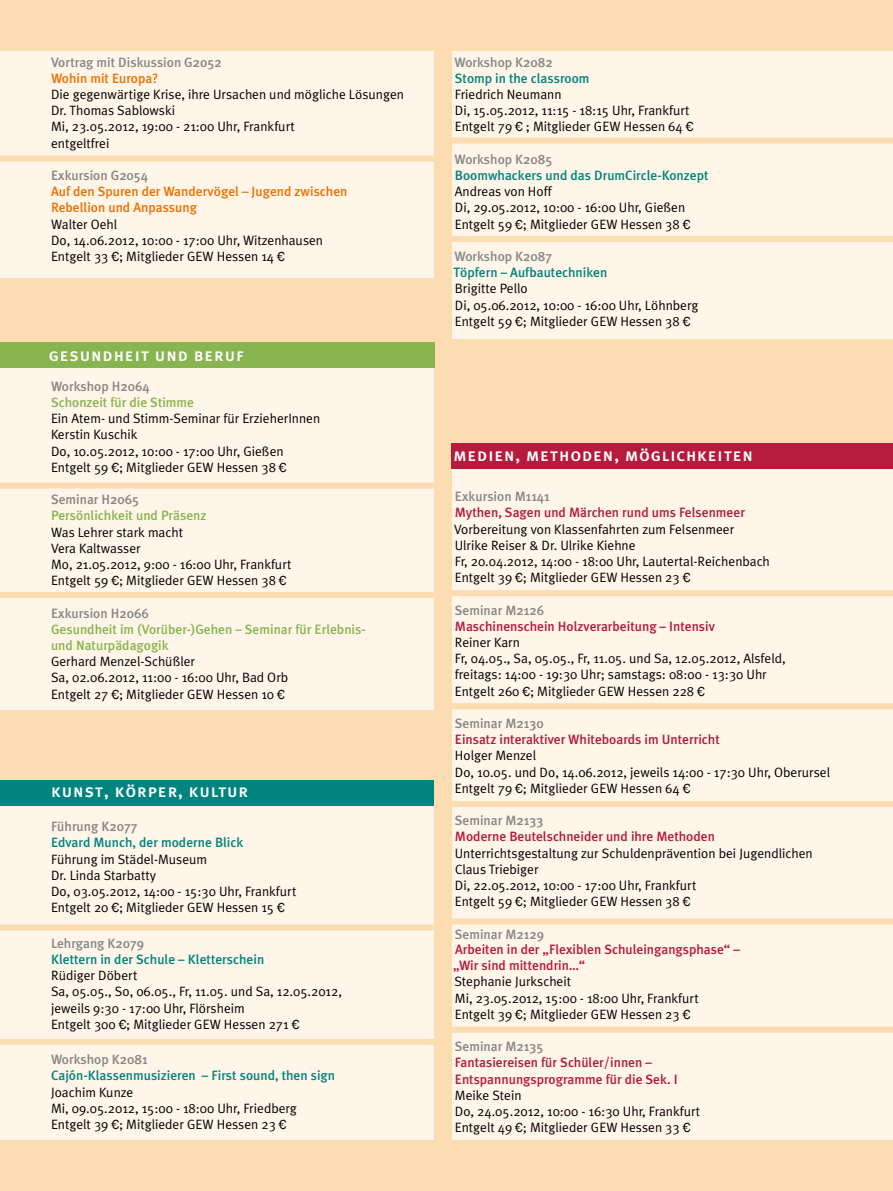
<style>
.page{position:relative;width:893px;height:1191px;background:#fddcb1}
.page>*{position:absolute;margin:0;border:0;box-sizing:border-box;transform-origin:0 0}
.t1{font:18px "Meta Plus Medium Caps";letter-spacing:.05em;color:#fff}
.t2{font:13.5px/16.2px "Meta Plus Normal";color:#000}
.t3{font:500 13.5px/15.8px "Meta Plus";color:#b61a3d}
.t4{font:500 13.5px "Meta Plus";color:#868786}
.t5{font:500 13.5px "Meta Plus";color:#00847d}
.t6{font:500 13.5px/16.2px "Meta Plus";color:#88b54f}
.t7{font:500 13.5px/16.2px "Meta Plus";color:#ee7100}
.s1{font-family:"Franklin Gothic"}
</style>
<div class="page">
<div style="left:0;top:51px;width:434px;height:1089px;background:#fff5e9"></div>
<div style="left:452px;top:51px;width:441px;height:1089px;background:#fff5e9"></div>
<div style="left:0;top:924px;width:434px;height:6px;background:#fddcb1"></div>
<div style="left:0;top:156px;width:449px;height:6px;background:#fddcb1"></div>
<div style="left:449px;top:236px;width:444px;height:6px;background:#fddcb1"></div>
<div style="left:0;top:1039px;width:437px;height:6px;background:#fddcb1"></div>
<div style="left:444px;top:138px;width:449px;height:6px;background:#fddcb1"></div>
<div style="left:448px;top:918px;width:445px;height:6px;background:#fddcb1"></div>
<div style="left:448px;top:1026px;width:445px;height:6px;background:#fddcb1"></div>
<div style="left:450px;top:801px;width:443px;height:6px;background:#fddcb1"></div>
<div style="left:0;top:278px;width:437px;height:64px;background:#fddcb1"></div>
<div style="left:451px;top:339px;width:442px;height:104px;background:#fddcb1"></div>
<div style="left:451px;top:443px;width:442px;height:26px;background:#b61a3d"></div>
<div style="left:0;top:342px;width:435px;height:26px;background:#88b54f"></div>
<div style="left:0;top:710px;width:442px;height:71px;background:#fddcb1"></div>
<div style="left:0;top:780px;width:434px;height:25px;background:#00847d"></div>
<div style="left:450px;top:590px;width:443px;height:6px;background:#fddcb1"></div>
<div style="left:448px;top:703px;width:445px;height:6px;background:#fddcb1"></div>
<div style="left:0;top:482px;width:443px;height:6px;background:#fddcb1"></div>
<div style="left:0;top:592px;width:446px;height:6px;background:#fddcb1"></div>
<p class="t4" style="left:51px;top:54px;width:172px">Vortrag mit Diskussion G2052</p>
<p class="t7" style="left:51px;top:70px;width:109px">Wohin mit Europa?</p>
<p class="t2" style="left:51px;top:86px;width:355px">Die gegenwärtige Krise, ihre Ursachen und mögliche Lösungen Dr. Thomas Sablowski<br>Mi, 23.05.2012, 19:00 - 21:00 Uhr, Frankfurt<br>entgeltfrei</p>
<p class="t4" style="left:51px;top:167px;width:99px">Exkursion G2054</p>
<p class="t7" style="left:51px;top:183px;width:298px">Auf den Spuren der Wandervögel – Jugend zwischen<br>Rebellion und Anpassung</p>
<p class="t2" style="left:51px;top:216px;width:274px">Walter Oehl<br>Do, 14.06.2012, 10:00 - 17:00 Uhr, Witzenhausen<br>Entgelt 33 <span class="s1">€</span>; Mitglieder GEW Hessen 14 <span class="s1">€</span></p>
<h1 class="t1" style="left:49px;top:344px;width:197px">gesundheit und beruf</h1>
<p class="t4" style="left:51px;top:378px;width:100px">Workshop H2064</p>
<p class="t6" style="left:51px;top:394px;width:145px">Schonzeit für die Stimme</p>
<p class="t2" style="left:51px;top:410px;width:271px">Ein Atem- und Stimm-Seminar für ErzieherInnen Kerstin Kuschik<br>Do, 10.05.2012, 10:00 - 17:00 Uhr, Gießen Entgelt 59 <span class="s1">€</span>; Mitglieder GEW Hessen 38 <span class="s1">€</span></p>
<p class="t4" style="left:51px;top:491px;width:90px">Seminar H2065</p>
<p class="t6" style="left:51px;top:507px;width:157px">Persönlichkeit und Präsenz</p>
<p class="t2" style="left:51px;top:523px;width:242px">Was Lehrer stark macht<br>Vera Kaltwasser<br>Mo, 21.05.2012, 9:00 - 16:00 Uhr, Frankfurt<br>Entgelt 59 <span class="s1">€</span>; Mitglieder GEW Hessen 38 <span class="s1">€</span></p>
<p class="t4" style="left:51px;top:605px;width:99px">Exkursion H2066</p>
<p class="t6" style="left:51px;top:621px;width:316px">Gesundheit im (Vorüber-)Gehen – Seminar für Erlebnis&shy;und Naturpädagogik</p>
<p class="t2" style="left:51px;top:653px;width:239px">Gerhard Menzel-Schüßler<br>Sa, 02.06.2012, 11:00 - 16:00 Uhr, Bad Orb<br>Entgelt 27 <span class="s1">€</span>; Mitglieder GEW Hessen 10 <span class="s1">€</span></p>
<h1 class="t1" style="left:51px;top:780px;width:199px">kunst, körper, kultur</h1>
<p class="t4" style="left:51px;top:818px;width:88px">Führung K2077</p>
<p class="t5" style="left:51px;top:835px;width:194px">Edvard Munch, der moderne Blick</p>
<p class="t2" style="left:51px;top:850px;width:247px">Führung im Städel-Museum<br>Dr. Linda Starbatty<br>Do, 03.05.2012, 14:00 - 15:30 Uhr, Frankfurt<br>Entgelt 20 <span class="s1">€</span>; Mitglieder GEW Hessen 15 <span class="s1">€</span></p>
<p class="t4" style="left:51px;top:935px;width:95px">Lehrgang K2079</p>
<p class="t5" style="left:51px;top:951px;width:215px">Klettern in der Schule – Kletterschein</p>
<p class="t2" style="left:51px;top:967px;width:292px">Rüdiger Döbert<br>Sa, 05.05., So, 06.05., Fr, 11.05. und Sa, 12.05.2012, jeweils 9:30 - 17:00 Uhr, Flörsheim<br>Entgelt 300 <span class="s1">€</span>; Mitglieder GEW Hessen 271 <span class="s1">€</span></p>
<p class="t4" style="left:51px;top:1051px;width:98px">Workshop K2081</p>
<p class="t5" style="left:51px;top:1067px;width:286px">Cajón-Klassenmusizieren – First sound, then sign</p>
<p class="t2" style="left:51px;top:1083px;width:247px">Joachim Kunze<br>Mi, 09.05.2012, 15:00 - 18:00 Uhr, Friedberg<br>Entgelt 39 <span class="s1">€</span>; Mitglieder GEW Hessen 23 <span class="s1">€</span></p>
<p class="t4" style="left:454px;top:54px;width:100px">Workshop K2082</p>
<p class="t5" style="left:455px;top:70px;width:136px">Stomp in the classroom</p>
<p class="t2" style="left:455px;top:86px;width:240px">Friedrich Neumann<br>Di, 15.05.2012, 11:15 - 18:15 Uhr, Frankfurt<br>Entgelt 79 <span class="s1">€</span> ; Mitglieder GEW Hessen 64 <span class="s1">€</span></p>
<p class="t4" style="left:454px;top:151px;width:100px">Workshop K2085</p>
<p class="t5" style="left:455px;top:167px;width:255px">Boomwhackers und das DrumCircle-Konzept</p>
<p class="t2" style="left:455px;top:183px;width:237px">Andreas von Hoff<br>Di, 29.05.2012, 10:00 - 16:00 Uhr, Gießen<br>Entgelt 59 <span class="s1">€</span>; Mitglieder GEW Hessen 38 <span class="s1">€</span></p>
<p class="t4" style="left:454px;top:248px;width:99px">Workshop K2087</p>
<p class="t5" style="left:453px;top:265px;width:155px">Töpfern – Aufbautechniken</p>
<p class="t2" style="left:455px;top:280px;width:245px">Brigitte Pello<br>Di, 05.06.2012, 10:00 - 16:00 Uhr, Löhnberg<br>Entgelt 59 <span class="s1">€</span>; Mitglieder GEW Hessen 38 <span class="s1">€</span></p>
<h1 class="t1" style="left:453px;top:444px;width:301px">medien, methoden, möglichkeiten</h1>
<p class="t4" style="left:455px;top:488px;width:96px">Exkursion M1141</p>
<p class="t3" style="left:455px;top:505px;width:292px">Mythen, Sagen und Märchen rund ums Felsenmeer</p>
<p class="t2" style="left:454px;top:520px;width:317px">Vorbereitung von Klassenfahrten zum Felsenmeer Ulrike Reiser &amp; Dr. Ulrike Kiehne<br>Fr, 20.04.2012, 14:00 - 18:00 Uhr, Lautertal-Reichenbach Entgelt 39 <span class="s1">€</span>; Mitglieder GEW Hessen 23 <span class="s1">€</span></p>
<p class="t4" style="left:455px;top:602px;width:91px">Seminar M2126</p>
<p class="t3" style="left:455px;top:618px;width:262px">Maschinenschein Holzverarbeitung – Intensiv</p>
<p class="t2" style="left:455px;top:634px;width:332px">Reiner Karn<br>Fr, 04.05., Sa, 05.05., Fr, 11.05. und Sa, 12.05.2012, Alsfeld, freitags: 14:00 - 19:30 Uhr; samstags: 08:00 - 13:30 Uhr Entgelt 260 <span class="s1">€</span>; Mitglieder GEW Hessen 228 <span class="s1">€</span></p>
<p class="t4" style="left:455px;top:715px;width:90px">Seminar M2130</p>
<p class="t3" style="left:455px;top:731px;width:266px">Einsatz interaktiver Whiteboards im Unterricht</p>
<p class="t2" style="left:455px;top:747px;width:377px">Holger Menzel<br>Do, 10.05. und Do, 14.06.2012, jeweils 14:00 - 17:30 Uhr, Oberursel<br>Entgelt 79 <span class="s1">€</span>; Mitglieder GEW Hessen 64 <span class="s1">€</span></p>
<p class="t4" style="left:455px;top:812px;width:90px">Seminar M2133</p>
<p class="t3" style="left:455px;top:829px;width:262px">Moderne Beutelschneider und ihre Methoden</p>
<p class="t2" style="left:455px;top:844px;width:359px">Unterrichtsgestaltung zur Schuldenprävention bei Jugendlichen Claus Triebiger<br>Di, 22.05.2012, 10:00 - 17:00 Uhr, Frankfurt<br>Entgelt 59 <span class="s1">€</span>; Mitglieder GEW Hessen 38 <span class="s1">€</span></p>
<p class="t4" style="left:455px;top:926px;width:91px">Seminar M2129</p>
<p class="t3" style="left:453px;top:941px;width:288px">Arbeiten in der „Flexiblen Schuleingangsphase“ – „Wir sind mittendrin…“</p>
<p class="t2" style="left:455px;top:973px;width:246px">Stephanie Jurkscheit<br>Mi, 23.05.2012, 15:00 - 18:00 Uhr, Frankfurt<br>Entgelt 39 <span class="s1">€</span>; Mitglieder GEW Hessen 23 <span class="s1">€</span></p>
<p class="t4" style="left:455px;top:1038px;width:90px">Seminar M2135</p>
<p class="t3" style="left:455px;top:1054px;width:224px;line-height:16.2px">Fantasiereisen für Schüler/innen –<br>Entspannungsprogramme für die Sek. I</p>
<p class="t2" style="left:455px;top:1087px;width:247px">Meike Stein<br>Do, 24.05.2012, 10:00 - 16:30 Uhr, Frankfurt<br>Entgelt 49 <span class="s1">€</span>; Mitglieder GEW Hessen 33 <span class="s1">€</span></p>
</div>
